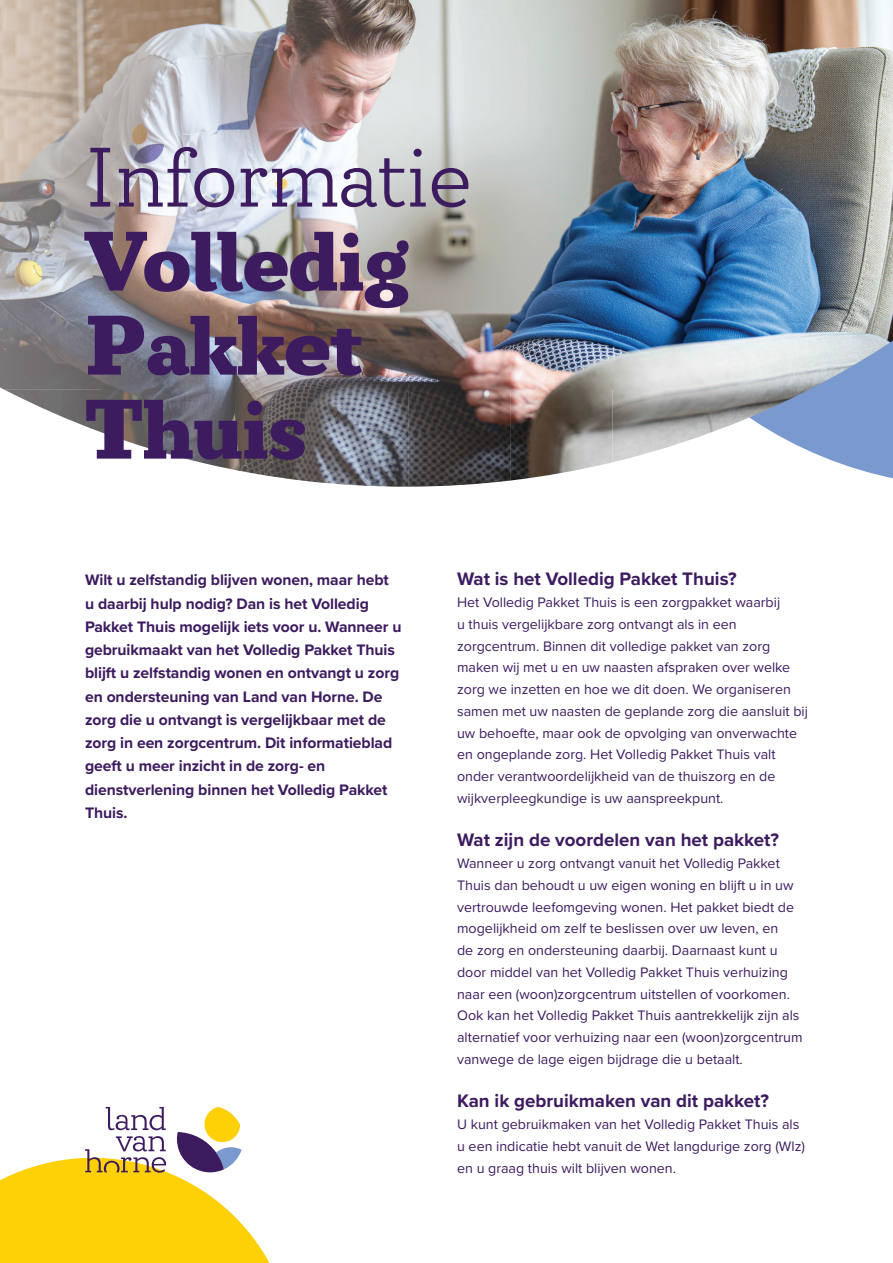
<style>
.page{position:relative;width:893px;height:1263px;background:#fff}
.page>*{position:absolute;margin:0;border:0;box-sizing:border-box;transform-origin:0 0}
.t1{font:900 84px/84px "Circe Slab C";color:#3d1b5f}
.t2{font:300 84px "Circe Slab A";color:#3d1b5f}
.t3{font:700 18.75px "Proxima Nova";color:#3d1b5f}
.t4{font:700 15.75px/23.2px "Proxima Nova";letter-spacing:-.005em;color:#3d1b5f}
.t5{font:14.25px/21.8px "Proxima Nova";color:#3d1b5f}
</style>
<div class="page">
<img style="left:612px;top:0;width:281px;height:462px">
<img style="left:0;top:0;width:612px;height:389px">
<img style="left:510px;top:389px;width:102px;height:92px">
<img style="left:306px;top:389px;width:204px;height:98px">
<img style="left:204px;top:389px;width:102px;height:92px">
<img style="left:102px;top:389px;width:102px;height:74px">
<img style="left:4px;top:389px;width:98px;height:44px">
<svg style="left:0;top:1107px;width:270px;height:156px"></svg>
<h1 class="t2" style="left:85px;top:130px;width:388px">Informatie</h1>
<h1 class="t1" style="left:85px;top:223px;width:325px">Volledig<br>Pakket<br>Thuis</h1>
<p class="t4" style="left:85px;top:568px;width:318px">Wilt u zelfstandig blijven wonen, maar hebt u daarbij hulp nodig? Dan is het Volledig Pakket Thuis mogelijk iets voor u. Wanneer u gebruikmaakt van het Volledig Pakket Thuis blijft u zelfstandig wonen en ontvangt u zorg en ondersteuning van Land van Horne. De zorg die u ontvangt is vergelijkbaar met de zorg in een zorgcentrum. Dit informatieblad geeft u meer inzicht in de zorg- en dienstverlening binnen het Volledig Pakket Thuis.</p>
<h2 class="t3" style="left:457px;top:565px;width:281px">Wat is het Volledig Pakket Thuis?</h2>
<p class="t5" style="left:457px;top:591px;width:352px">Het Volledig Pakket Thuis is een zorgpakket waarbij<br>u thuis vergelijkbare zorg ontvangt als in een zorgcentrum. Binnen dit volledige pakket van zorg maken wij met u en uw naasten afspraken over welke zorg we inzetten en hoe we dit doen. We organiseren samen met uw naasten de geplande zorg die aansluit bij uw behoefte, maar ook de opvolging van onverwachte en ongeplande zorg. Het Volledig Pakket Thuis valt onder verantwoordelijkheid van de thuiszorg en de wijkverpleegkundige is uw aanspreekpunt.</p>
<h2 class="t3" style="left:457px;top:826px;width:323px">Wat zijn de voordelen van het pakket?</h2>
<p class="t5" style="left:457px;top:852px;width:347px">Wanneer u zorg ontvangt vanuit het Volledig Pakket Thuis dan behoudt u uw eigen woning en blijft u in uw vertrouwde leefomgeving wonen. Het pakket biedt de mogelijkheid om zelf te beslissen over uw leven, en<br>de zorg en ondersteuning daarbij. Daarnaast kunt u door middel van het Volledig Pakket Thuis verhuizing naar een (woon)zorgcentrum uitstellen of voorkomen.<br>Ook kan het Volledig Pakket Thuis aantrekkelijk zijn als alternatief voor verhuizing naar een (woon)zorgcentrum vanwege de lage eigen bijdrage die u betaalt.</p>
<h2 class="t3" style="left:457px;top:1087px;width:313px">Kan ik gebruikmaken van dit pakket?</h2>
<p class="t5" style="left:457px;top:1113px;width:349px">U kunt gebruikmaken van het Volledig Pakket Thuis als u een indicatie hebt vanuit de Wet langdurige zorg (Wlz) en u graag thuis wilt blijven wonen.</p>
</div>
